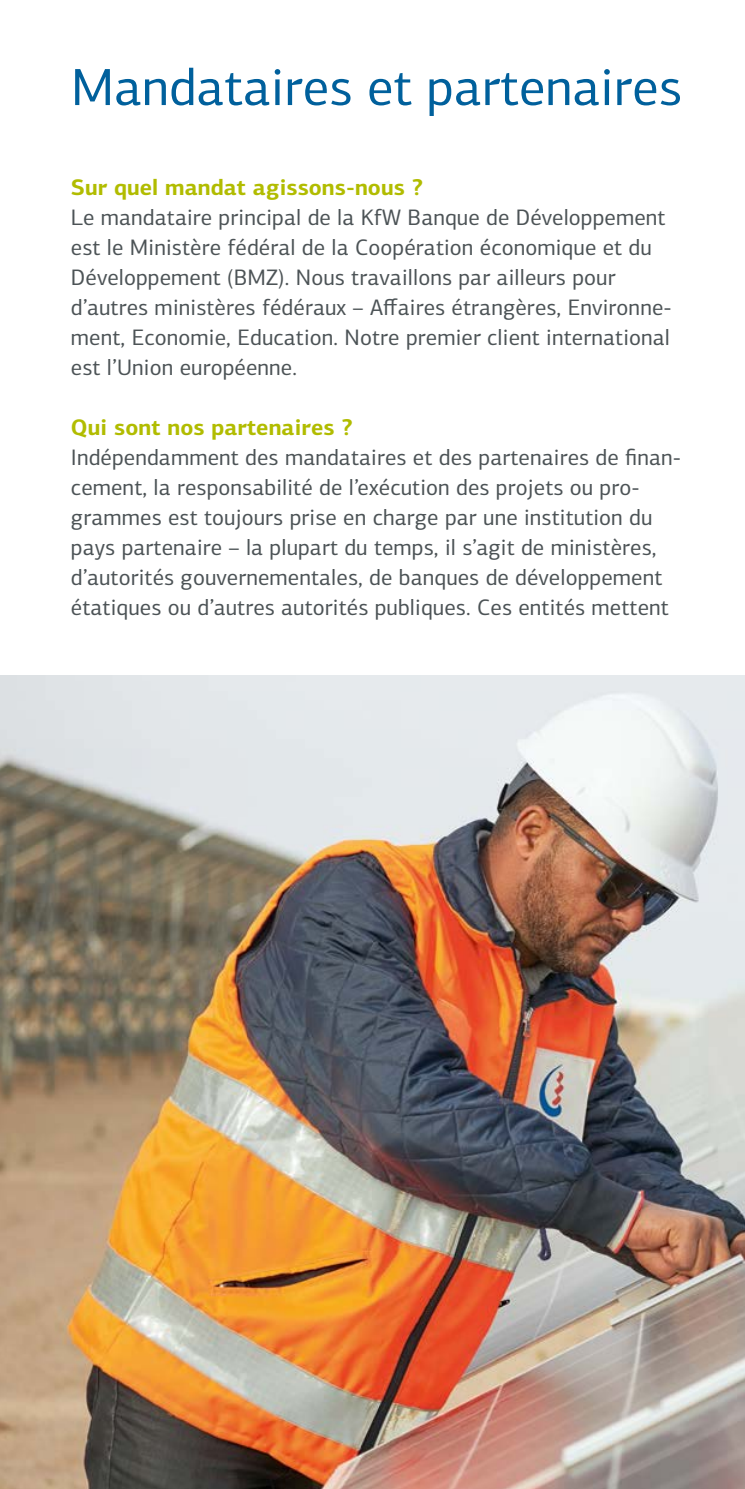
<style>
.page{position:relative;width:745px;height:1489px;background:#fff}
.page>*{position:absolute;margin:0;border:0;box-sizing:border-box;transform-origin:0 0}
.Headline_21_24_Regular_Dunkelblau{font:52.5px "KFW Centro Sans";color:#00609c}
.Fließtext_9_Pt_Regular_Dunkelgrau_mAn4_2{font:22.5px/30px "KFW Centro Sans";letter-spacing:.005em;color:#4c5356}
.Fließtext_ZwÜ_9_Pt_Bold_Hellgrün{font:700 22.5px "KFW Centro Sans";letter-spacing:.005em;color:#b1bc00}
</style>
<div class="page">
<img style="left:0;top:675px;width:744px;height:813px">
<h2 class="Headline_21_24_Regular_Dunkelblau" style="left:71px;top:50px;width:612px">Mandataires et partenaires</h2>
<h3 class="Fließtext_ZwÜ_9_Pt_Bold_Hellgrün" style="left:71px;top:173px;width:353px">Sur quel mandat agissons-nous ?</h3>
<p class="Fließtext_9_Pt_Regular_Dunkelgrau_mAn4_2" style="left:71px;top:202px;width:602px">Le mandataire principal de la KfW Banque de Développement est le Ministère fédéral de la Coopération économique et du Développement (BMZ). Nous travaillons par ailleurs pour d’autres ministères fédéraux – Affaires étrangères, Environne&shy;ment, Economie, Education. Notre premier client international est l’Union européenne.</p>
<h3 class="Fließtext_ZwÜ_9_Pt_Bold_Hellgrün" style="left:71px;top:413px;width:283px">Qui sont nos partenaires ?</h3>
<p class="Fließtext_9_Pt_Regular_Dunkelgrau_mAn4_2" style="left:71px;top:442px;width:611px">Indépendamment des mandataires et des partenaires de finan&shy;cement, la responsabilité de l’exécution des projets ou pro&shy;grammes est toujours prise en charge par une institution du pays partenaire – la plupart du temps, il s’agit de ministères, d’autorités gouvernementales, de banques de développement étatiques ou d’autres autorités publiques. Ces entités mettent</p>
</div>
